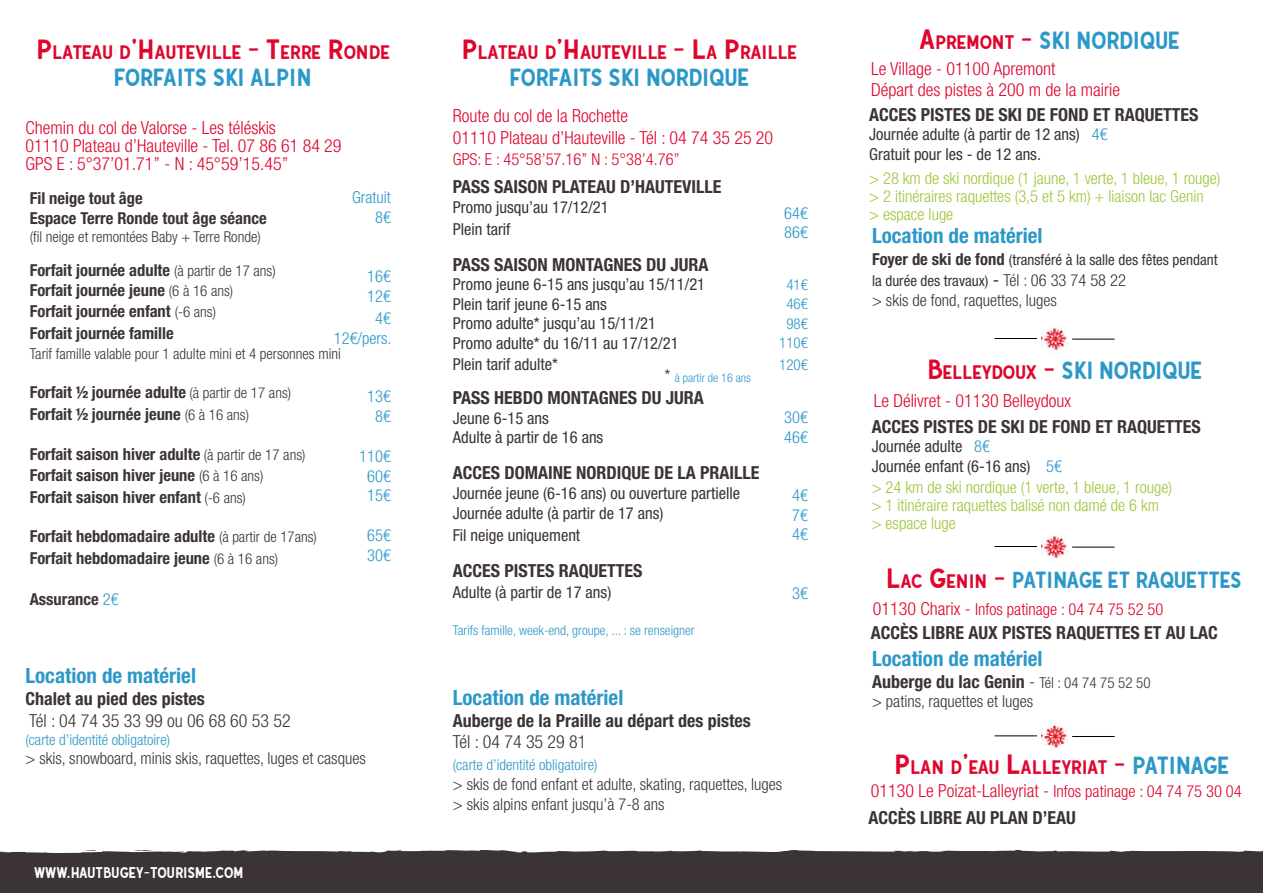
<style>
.page{position:relative;width:1263px;height:893px;background:#fff}
.page>*{position:absolute;margin:0;border:0;box-sizing:border-box;transform-origin:0 0}
.t1{font:24px "Gutenberg Clean";letter-spacing:-.015em;color:#2c98c8}
.t2{font:22.5px "Gutenberg Clean";letter-spacing:-.015em;color:#2c98c8}
.t3{font:700 condensed 21px "Helvetica Neue LT Pro";color:#2c98c8}
.t4{font:18.9px "Gutenberg Clean";letter-spacing:-.015em;color:#df052d;scale:1.05 1}
.t5{font:700 condensed 18px "Helvetica Neue LT Pro";color:#3c3336}
.t6{font:300 condensed 18px/18px "Helvetica Neue LT Pro";color:#df052d}
.t7{font:300 condensed 18px "Helvetica Neue LT Pro";color:#3c3336}
.t8{font:700 condensed 16.5px/21.6px "Helvetica Neue LT Pro";color:#3c3336}
.t9{font:condensed 16.5px/19.5px "Helvetica Neue LT Pro";color:#3c3336}
.t10{font:300 condensed 16.5px/18px "Helvetica Neue LT Pro";color:#9fc63b}
.t11{font:300 condensed 16.5px/19.8px "Helvetica Neue LT Pro";color:#3c3336}
.t12{font:300 condensed 16.5px "Helvetica Neue LT Pro";color:#df052d}
.t13{font:300 condensed 16.5px/19.8px "Helvetica Neue LT Pro";color:#2c98c8}
.t14{font:300 condensed 15px "Helvetica Neue LT Pro";color:#3c3336}
.t15{font:condensed 15px/21.6px "Helvetica Neue LT Pro";color:#3c3336}
.t16{font:300 condensed 15px/19.5px "Helvetica Neue LT Pro";color:#2c98c8;text-align:center}
.t17{font:15px "Gutenberg Clean";letter-spacing:-.01em;color:#fff}
.t18{font:300 condensed 13.5px "Helvetica Neue LT Pro";color:#2c98c8}
.t19{font:300 condensed 12px "Helvetica Neue LT Pro";color:#2c98c8}
.s1{font-size:27px}
.s2{font-weight:300;font-size:15px}
.s3{font-weight:300;color:#2c98c8}
.s4{font-size:18px;color:#3c3336}
.s5{font-size:27px;color:#df052d}
.s6{font-size:18.9px;color:#df052d}
.s7{font-weight:700;font-size:16.5px}
.s8{font-size:18px}
.s9{font-weight:300;font-size:16.5px}
.s10{font-weight:400;color:#3c3336}
.s11{color:#2c98c8}
.s12{font-weight:300}
.s13{font-size:24px;color:#2c98c8}
.s14{font-size:16.5px}
</style>
<div class="page">
<div style="left:0;top:850px;width:1263px;height:43px;background:#3c3336"></div>
<svg style="left:0;top:850px;width:1263px;height:3px"></svg>
<hr style="left:994px;top:338px;width:43px;height:1px;background:#000">
<hr style="left:1072px;top:339px;width:43px;height:1px;background:#000">
<img style="left:1042px;top:328px;width:25px;height:24px">
<hr style="left:994px;top:546px;width:43px;height:1px;background:#000">
<hr style="left:1072px;top:547px;width:43px;height:1px;background:#000">
<img style="left:1042px;top:536px;width:25px;height:24px">
<hr style="left:994px;top:736px;width:43px;height:1px;background:#000">
<hr style="left:1072px;top:736px;width:43px;height:1px;background:#000">
<img style="left:1042px;top:724px;width:25px;height:26px">
<p class="t4" style="left:36px;top:42px;width:338px"><span class="s1">P</span> LATEAU D<span class="s1">’H</span>AUTEVILLE <span class="s1">- T</span>ERRE <span class="s1">R</span>ONDE</p>
<h1 class="t1" style="left:114px;top:64px;width:199px">FORFAITS SKI ALPIN</h1>
<p class="t6" style="left:26px;top:119px;width:318px">Chemin du col de Valorse - Les téléskis<br>01110 Plateau d’Hauteville - Tel. 07 86 61 84 29<br>GPS E : 5°37’01.71’’ - N : 45°59’15.45’’</p>
<p class="t13" style="left:352px;top:187px;width:40px;text-align:right">Gratuit<br>8€</p>
<p class="t8" style="left:30px;top:188px;width:238px;line-height:19.8px">Fil neige tout âge<br>Espace Terre Ronde tout âge séance</p>
<p class="t14" style="left:30px;top:228px;width:232px">(fil neige et remontées Baby + Terre Ronde)</p>
<p class="t8" style="left:30px;top:260px;width:247px;line-height:19.8px">Forfait journée adulte <span class="s2">(à partir de 17 ans)<br></span>Forfait journée jeune <span class="s2">(6 à 16 ans)</span></p>
<p class="t8" style="left:30px;top:300px;width:188px">Forfait journée enfant <span class="s2">(-6 ans)<br></span>Forfait journée famille</p>
<p class="t14" style="left:30px;top:345px;width:313px">Tarif famille valable pour 1 adulte mini et 4 personnes mini</p>
<p class="t8" style="left:30px;top:381px;width:263px">Forfait ½ journée adulte <span class="s2">(à partir de 17 ans)<br></span>Forfait ½ journée jeune <span class="s2">(6 à 16 ans)</span></p>
<p class="t8" style="left:30px;top:443px;width:277px">Forfait saison hiver adulte <span class="s2">(à partir de 17 ans)<br></span>Forfait saison hiver jeune <span class="s2">(6 à 16 ans)<br></span>Forfait saison hiver enfant <span class="s2">(-6 ans)</span></p>
<p class="t8" style="left:30px;top:525px;width:289px">Forfait hebdomadaire adulte <span class="s2">(à partir de 17ans)<br></span>Forfait hebdomadaire jeune <span class="s2">(6 à 16 ans)</span></p>
<p class="t8" style="left:30px;top:588px;width:90px">Assurance <span class="s3">2€</span></p>
<p class="t13" style="left:367px;top:266px;width:25px">16€<br>12€</p>
<p class="t13" style="left:334px;top:308px;width:59px;text-align:right">4€<br>12€/pers.</p>
<p class="t13" style="left:367px;top:386px;width:25px;text-align:center">13€<br>8€</p>
<p class="t13" style="left:359px;top:446px;width:33px;text-align:center">110€<br>60€<br>15€</p>
<p class="t13" style="left:367px;top:525px;width:25px">65€<br>30€</p>
<p class="t3" style="left:26px;top:663px;width:172px">Location de matériel</p>
<p class="t5" style="left:26px;top:688px;width:181px">Chalet au pied des pistes</p>
<p class="t7" style="left:29px;top:710px;width:263px">Tél : 04 74 35 33 99 ou 06 68 60 53 52</p>
<p class="t16" style="left:26px;top:729px;width:146px">(carte d’identité obligatoire)</p>
<p class="t11" style="left:26px;top:749px;width:342px">&gt; skis, snowboard, minis skis, raquettes, luges et casques</p>
<p class="t17" style="left:34px;top:865px;width:211px">WWW.HAUTBUGEY-TOURISME.COM</p>
<p class="t4" style="left:462px;top:42px;width:321px"><span class="s1">P</span> LATEAU D<span class="s1">’H</span>AUTEVILLE <span class="s1">- L</span>A <span class="s1">P</span> RAILLE</p>
<h1 class="t1" style="left:510px;top:64px;width:241px">FORFAITS SKI NORDIQUE</h1>
<p class="t6" style="left:453px;top:105px;width:322px;line-height:21.6px">Route du col de la Rochette<br>01110 Plateau d’Hauteville - Tél : 04 74 35 25 20</p>
<p class="t12" style="left:453px;top:150px;width:228px">GPS: E : 45°58’57.16’’ N : 5°38’4.76’’</p>
<p class="t5" style="left:453px;top:176px;width:270px">PASS SAISON PLATEAU D’HAUTEVILLE</p>
<p class="t9" style="left:453px;top:196px;width:157px;line-height:21.6px">Promo jusqu’au 17/12/21<br>Plein tarif</p>
<p class="t5" style="left:453px;top:254px;width:257px">PASS SAISON MONTAGNES DU JURA</p>
<p class="t9" style="left:453px;top:275px;width:254px">Promo jeune 6-15 ans jusqu’au 15/11/21<br>Plein tarif jeune 6-15 ans<br>Promo adulte* jusqu’au 15/11/21<br>Promo adulte* du 16/11 au 17/12/21</p>
<p class="t9" style="left:453px;top:355px;width:107px">Plein tarif adulte*</p>
<p class="t19" style="left:664px;top:371px;width:88px"><span class="s4">*</span> à partir de 16 ans</p>
<p class="t5" style="left:453px;top:387px;width:253px">PASS HEBDO MONTAGNES DU JURA</p>
<p class="t9" style="left:453px;top:408px;width:152px">Jeune 6-15 ans<br>Adulte à partir de 16 ans</p>
<p class="t5" style="left:453px;top:462px;width:308px">ACCES DOMAINE NORDIQUE DE LA PRAILLE</p>
<p class="t9" style="left:453px;top:483px;width:289px">Journée jeune (6-16 ans) ou ouverture partielle<br>Journée adulte (à partir de 17 ans)</p>
<p class="t9" style="left:453px;top:525px;width:129px">Fil neige uniquement</p>
<p class="t5" style="left:453px;top:559px;width:191px">ACCES PISTES RAQUETTES</p>
<p class="t9" style="left:453px;top:582px;width:160px">Adulte (à partir de 17 ans)</p>
<p class="t18" style="left:453px;top:623px;width:243px">Tarifs famille, week-end, groupe, ... : se renseigner</p>
<p class="t13" style="left:784px;top:203px;width:25px">64€<br>86€</p>
<p class="t16" style="left:779px;top:275px;width:30px">41€<br>46€<br>98€<br>110€</p>
<p class="t16" style="left:779px;top:355px;width:30px">120€</p>
<p class="t13" style="left:784px;top:408px;width:25px">30€<br>46€</p>
<p class="t13" style="left:792px;top:486px;width:17px;text-align:justify">4€ 7€ 4€</p>
<p class="t13" style="left:792px;top:583px;width:17px">3€</p>
<p class="t3" style="left:453px;top:685px;width:172px">Location de matériel</p>
<p class="t5" style="left:453px;top:709px;width:299px">Auberge de la Praille au départ des pistes</p>
<p class="t7" style="left:453px;top:732px;width:135px">Tél : 04 74 35 29 81</p>
<p class="t16" style="left:453px;top:755px;width:146px">(carte d’identité obligatoire)</p>
<p class="t11" style="left:453px;top:774px;width:331px">&gt; skis de fond enfant et adulte, skating, raquettes, luges &gt; skis alpins enfant jusqu’à 7-8 ans</p>
<h1 class="t1" style="left:919px;top:27px;width:262px"><span class="s5">A</span><span class="s6">PREMONT</span> <span class="s5">-</span> SKI NORDIQUE</h1>
<p class="t6" style="left:871px;top:57px;width:250px;line-height:21px">Le Village - 01100 Apremont<br>Départ des pistes à 200 m de la mairie</p>
<p class="t5" style="left:869px;top:103px;width:331px">ACCES PISTES DE SKI DE FOND ET RAQUETTES</p>
<p class="t9" style="left:869px;top:125px;width:240px">Journée adulte (à partir de 12 ans) <span class="s3">4€<br></span>Gratuit pour les - de 12 ans.</p>
<p class="t10" style="left:869px;top:169px;width:353px">&gt; 28 km de ski nordique (1 jaune, 1 verte, 1 bleue, 1 rouge) &gt; 2 itinéraires raquettes (3,5 et 5 km) + liaison lac Genin<br>&gt; espace luge</p>
<p class="t3" style="left:872px;top:223px;width:172px">Location de matériel</p>
<p class="t15" style="left:872px;top:249px;width:347px"><span class="s7">Foyer de ski de fond</span> (transféré à la salle des fêtes pendant la durée des travaux) <span class="s8">-</span> <span class="s9">Tél : 06 33 74 58 22</span></p>
<p class="t11" style="left:872px;top:290px;width:186px">&gt; skis de fond, raquettes, luges</p>
<h1 class="t1" style="left:927px;top:357px;width:276px"><span class="s5">B</span><span class="s6">ELLEYDOUX</span> <span class="s5">-</span> SKI NORDIQUE</h1>
<p class="t6" style="left:874px;top:391px;width:199px">Le Délivret - 01130 Belleydoux</p>
<p class="t5" style="left:872px;top:415px;width:331px">ACCES PISTES DE SKI DE FOND ET RAQUETTES</p>
<p class="t10" style="left:872px;top:436px;width:302px;line-height:20.4px"><span class="s10">Journée adulte</span> <span class="s11">8€<br></span><span class="s10">Journée enfant (6-16 ans)</span> <span class="s11">5€<br></span>&gt; 24 km de ski nordique (1 verte, 1 bleue, 1 rouge)</p>
<p class="t10" style="left:872px;top:496px;width:289px">&gt; 1 itinéraire raquettes balisé non damé de 6 km &gt; espace luge</p>
<h2 class="t2" style="left:886px;top:568px;width:358px"><span class="s5">L</span><span class="s6">AC</span> <span class="s5">G</span><span class="s6">ENIN</span> <span class="s5">-</span> PATINAGE ET RAQUETTES</h2>
<p class="t5" style="left:871px;top:622px;width:349px">ACCÈS LIBRE AUX PISTES RAQUETTES ET AU LAC</p>
<p class="t12" style="left:873px;top:599px;width:292px"><span class="s8">01130 Charix -</span> Infos patinage : 04 74 75 52 50</p>
<p class="t3" style="left:872px;top:646px;width:172px">Location de matériel</p>
<p class="t5" style="left:872px;top:670px;width:280px">Auberge du lac Genin <span class="s12">-</span> <span class="s2">Tél : 04 74 75 52 50</span></p>
<p class="t11" style="left:872px;top:691px;width:163px">&gt; patins, raquettes et luges</p>
<p class="t4" style="left:894px;top:757px;width:320px"><span class="s1">P</span> LAN D<span class="s1">’</span>EAU <span class="s1">L</span>ALLEYRIAT <span class="s1">-</span> <span class="s13">PATINAGE</span></p>
<p class="t5" style="left:868px;top:807px;width:209px">ACCÈS LIBRE AU PLAN D’EAU</p>
<p class="t6" style="left:871px;top:782px;width:372px">01130 Le Poizat-Lalleyriat - <span class="s14">Infos patinage : 04 74 75 30 04</span></p>
</div>
